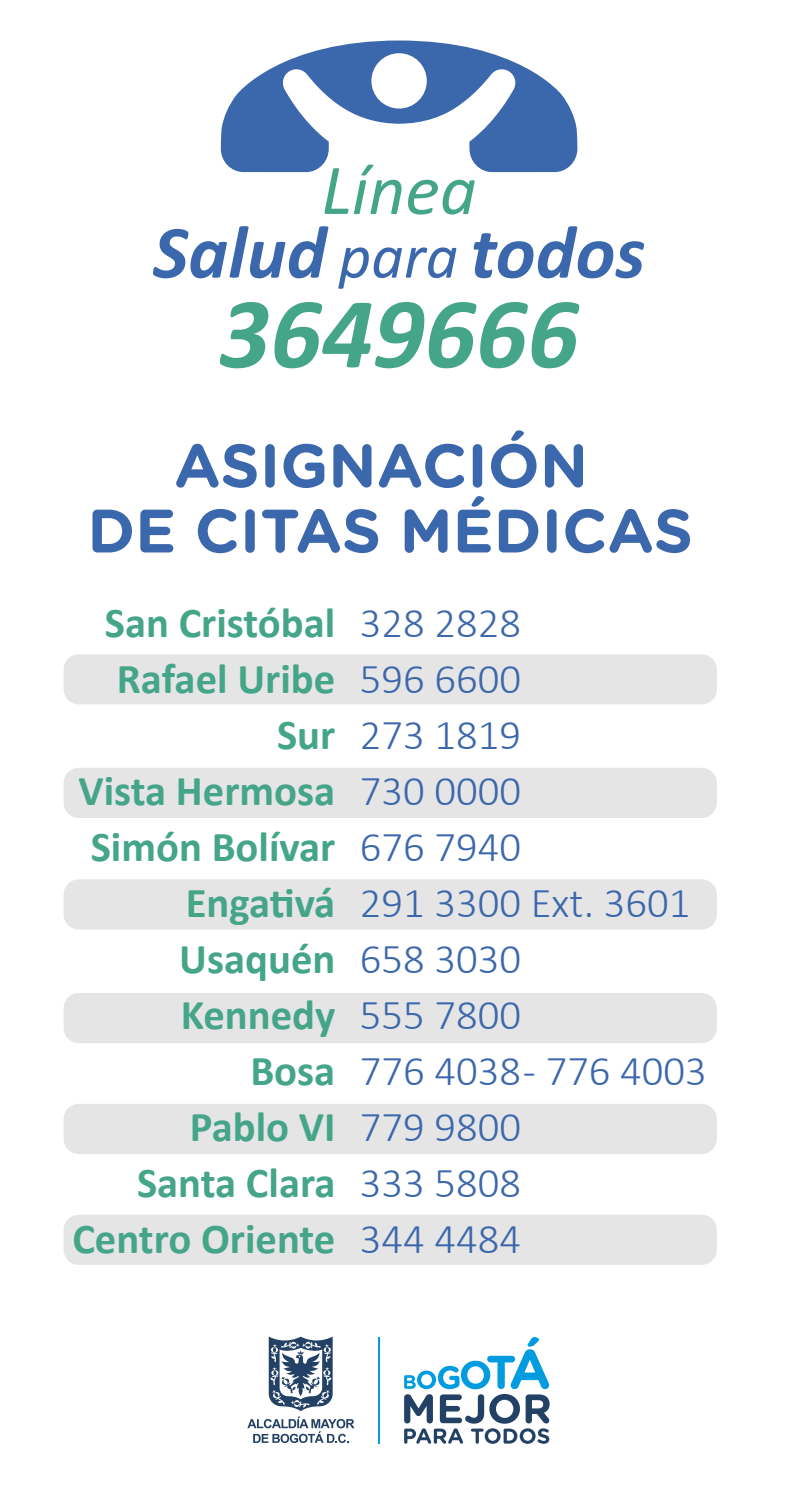
<style>
.page{position:relative;width:797px;height:1491px;background:#fff}
.page>*{position:absolute;margin:0;border:0;box-sizing:border-box;transform-origin:0 0}
.t1{font:700 61.2px/65.2px "Gotham Rounded";color:#3b67ad;text-align:center}
.t2{font:700 42.7px/56px "Calibri";color:#45a589;text-align:right}
.t3{font:300 42.7px/56px "Calibri";color:#3b67ad}
</style>
<div class="page">
<svg style="left:220px;top:302px;width:48px;height:66px"></svg>
<svg style="left:274px;top:302px;width:305px;height:66px"></svg>
<svg style="left:221px;top:41px;width:356px;height:174px"></svg>
<svg style="left:153px;top:226px;width:175px;height:52px"></svg>
<svg style="left:338px;top:247px;width:118px;height:42px"></svg>
<svg style="left:473px;top:226px;width:170px;height:52px"></svg>
<hr style="left:377px;top:1337px;width:2px;height:107px;background:#009cdf">
<svg style="left:404px;top:1337px;width:145px;height:107px"></svg>
<svg style="left:247px;top:1336px;width:107px;height:107px"></svg>
<svg style="left:64px;top:654px;width:653px;height:610px"></svg>
<h1 class="t1" style="left:87px;top:430px;width:607px">ASIGNACIÓN<br>DE CITAS MÉDICAS</h1>
<p class="t2" style="left:72px;top:593px;width:264px">San Cristóbal<br>Rafael Uribe<br>Sur<br>Vista Hermosa<br>Simón Bolívar<br>Engativá<br>Usaquén<br>Kennedy<br>Bosa<br>Pablo VI<br>Santa Clara<br>Centro Oriente</p>
<p class="t3" style="left:360px;top:594px;width:348px">328 2828<br>596 6600<br>273 1819<br>730 0000<br>676 7940<br>291 3300 Ext. 3601<br>658 3030<br>555 7800<br>776 4038 - 776 4003<br>779 9800<br>333 5808<br>344 4484</p>
</div>
